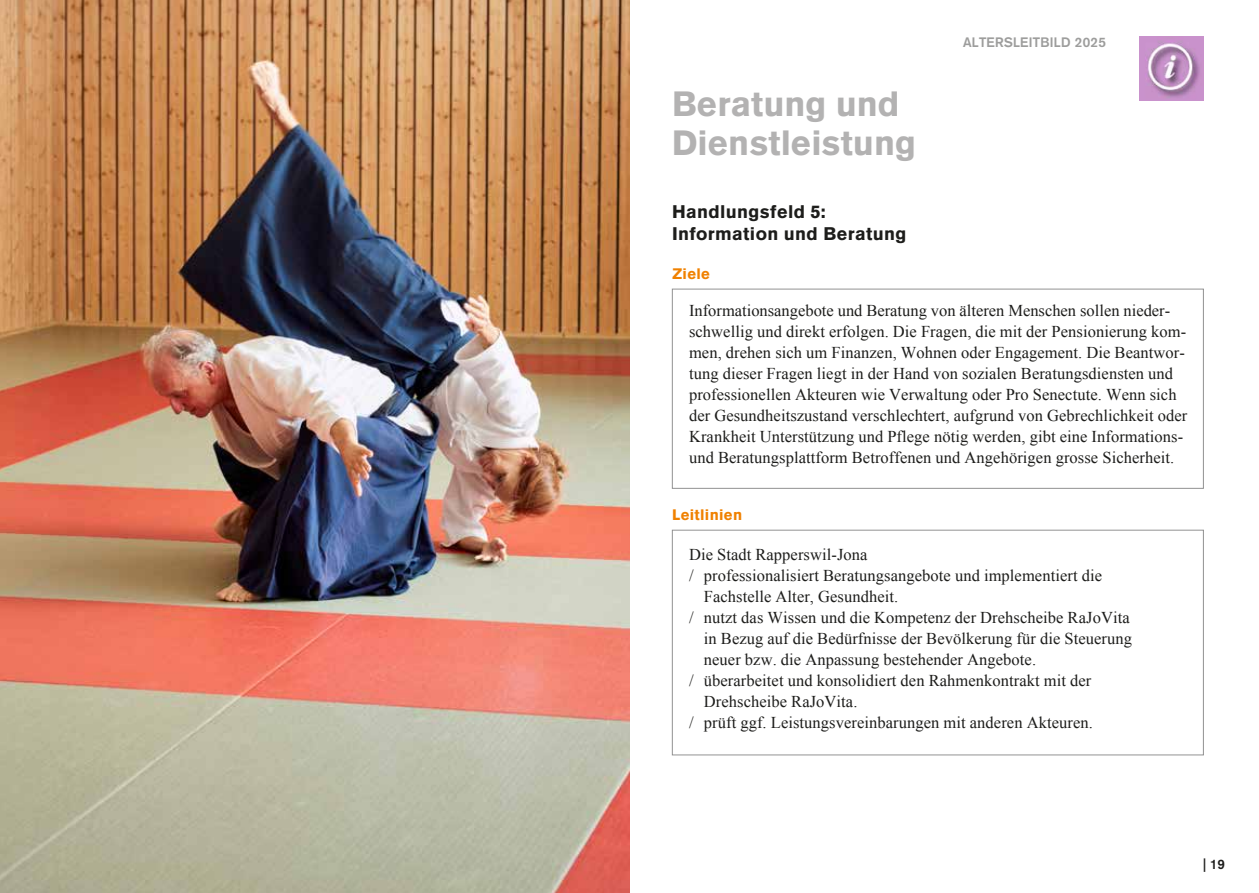
<style>
.page{position:relative;width:1259px;height:893px;background:#fff}
.page>*{position:absolute;margin:0;border:0;box-sizing:border-box;transform-origin:0 0}
.t1{font:900 34.5px/39px "Akzidenz Grotesk";color:#b3b2b2}
.t2{font:900 18px/22.5px "Akzidenz Grotesk";letter-spacing:.02em;color:#1d1d1b}
.t3{font:16.5px/21px "Times New Roman";letter-spacing:.005em;color:#1d1d1b}
.t4{font:900 15px "Akzidenz Grotesk";letter-spacing:.02em;color:#f08100}
.t5{font:700 13.5px "Akzidenz Grotesk";letter-spacing:.025em;color:#9d9d9c}
.t6{font:700 13.5px "Akzidenz Grotesk";color:#1d1d1b}
</style>
<div class="page">
<div style="left:672px;top:530px;width:531px;height:225px;border:1px solid #929292"></div>
<div style="left:672px;top:289px;width:531px;height:200px;border:1px solid #929292"></div>
<img style="left:0;top:0;width:629px;height:893px">
<img style="left:1140px;top:36px;width:63px;height:65px">
<h1 class="t1" style="left:672px;top:84px;width:246px">Beratung und<br>Dienstleistung</h1>
<p class="t2" style="left:672px;top:200px;width:236px">Handlungsfeld 5:<br>Information und Beratung</p>
<p class="t4" style="left:672px;top:265px;width:40px">Ziele</p>
<p class="t5" style="left:963px;top:34px;width:144px">ALTERSLEITBILD 2025</p>
<p class="t3" style="left:689px;top:300px;width:500px">Informationsangebote und Beratung von älteren Menschen sollen nieder&shy;schwellig und direkt erfolgen. Die Fragen, die mit der Pensionierung kom&shy;men, drehen sich um Finanzen, Wohnen oder Engagement. Die Beantwor&shy;tung dieser Fragen liegt in der Hand von sozialen Beratungsdiensten und professionellen Akteuren wie Verwaltung oder Pro Senectute. Wenn sich der Gesundheitszustand verschlechtert, aufgrund von Gebrechlichkeit oder Krankheit Unterstützung und Pflege nötig werden, gibt eine Informations&shy;und Beratungsplattform Betroffenen und Angehörigen grosse Sicherheit.</p>
<p class="t4" style="left:672px;top:505px;width:72px">Leitlinien</p>
<p class="t3" style="left:689px;top:544px;width:180px">Die Stadt Rapperswil-Jona</p>
<p class="t3" style="left:689px;top:565px;width:414px">/ professionalisiert Beratungsangebote und implementiert die</p>
<p class="t3" style="left:704px;top:586px;width:196px">Fachstelle Alter, Gesundheit.</p>
<p class="t3" style="left:689px;top:607px;width:442px">/ nutzt das Wissen und die Kompetenz der Drehscheibe RaJoVita</p>
<p class="t3" style="left:704px;top:628px;width:429px">in Bezug auf die Bedürfnisse der Bevölkerung für die Steuerung</p>
<p class="t3" style="left:704px;top:649px;width:334px">neuer bzw. die Anpassung bestehender Angebote.</p>
<p class="t3" style="left:689px;top:670px;width:404px">/ überarbeitet und konsolidiert den Rahmenkontrakt mit der</p>
<p class="t3" style="left:704px;top:691px;width:155px">Drehscheibe RaJoVita.</p>
<p class="t3" style="left:689px;top:712px;width:405px">/ prüft ggf. Leistungsvereinbarungen mit anderen Akteuren.</p>
<p class="t6" style="left:1203px;top:857px;width:23px">| 19</p>
</div>
